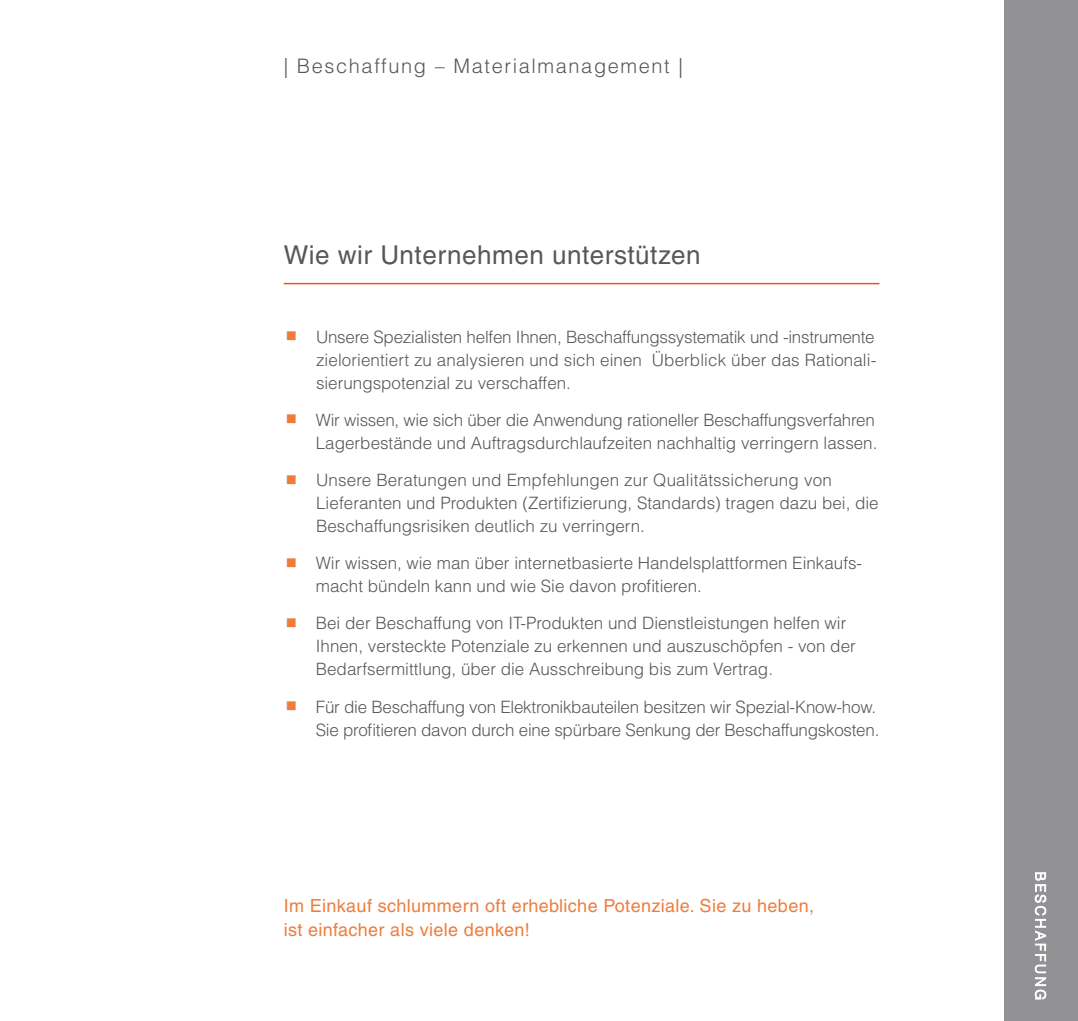
<style>
.page{position:relative;width:1078px;height:1021px;background:#fff}
.page>*{position:absolute;margin:0;border:0;box-sizing:border-box;transform-origin:0 0}
.t1{font:26px "Helvetica LT";letter-spacing:.02em;color:#58585a}
.t2{font:300 20px "Helvetica LT";letter-spacing:.08em;color:#58585a}
.t3{font:18px/24px "Helvetica LT";letter-spacing:.02em;color:#ee7d3c}
.t4{font:300 17px/23px "Helvetica LT";color:#58585a}
</style>
<div class="page">
<hr style="left:283px;top:283px;width:596px;height:1px;background:#e85911">
<div style="left:1003px;top:0;width:74px;height:1020px;background:#929295"></div>
<svg style="left:1034px;top:872px;width:12px;height:128px"></svg>
<p class="t2" style="left:283px;top:53px;width:401px">| Beschaffung – Materialmanagement |</p>
<h1 class="t1" style="left:283px;top:240px;width:418px">Wie wir Unternehmen unterstützen</h1>
<p class="t4" style="left:316px;top:325px;width:561px;text-align:justify">Unsere Spezialisten helfen Ihnen, Beschaffungssystematik und -instrumente zielorientiert zu analysieren und sich einen Überblick über das Rationali&shy;sierungspotenzial zu verschaffen.</p>
<p class="t4" style="left:316px;top:408px;width:563px">Wir wissen, wie sich über die Anwendung rationeller Beschaffungsverfahren<br>Lagerbestände und Auftragsdurchlaufzeiten nachhaltig verringern lassen.</p>
<p class="t4" style="left:316px;top:468px;width:564px">Unsere Beratungen und Empfehlungen zur Qualitätssicherung von<br>Lieferanten und Produkten (Zertifizierung, Standards) tragen dazu bei, die<br>Beschaffungsrisiken deutlich zu verringern.</p>
<p class="t4" style="left:316px;top:551px;width:548px">Wir wissen, wie man über internetbasierte Handelsplattformen Einkaufs&shy;macht bündeln kann und wie Sie davon profitieren.</p>
<p class="t4" style="left:316px;top:611px;width:541px">Bei der Beschaffung von IT-Produkten und Dienstleistungen helfen wir<br>Ihnen, versteckte Potenziale zu erkennen und auszuschöpfen - von der<br>Bedarfsermittlung, über die Ausschreibung bis zum Vertrag.</p>
<p class="t4" style="left:316px;top:695px;width:565px">Für die Beschaffung von Elektronikbauteilen besitzen wir Spezial-Know-how.<br>Sie profitieren davon durch eine spürbare Senkung der Beschaffungskosten.</p>
<p class="t3" style="left:283px;top:893px;width:532px">Im Einkauf schlummern oft erhebliche Potenziale. Sie zu heben, ist einfacher als viele denken!</p>
</div>
